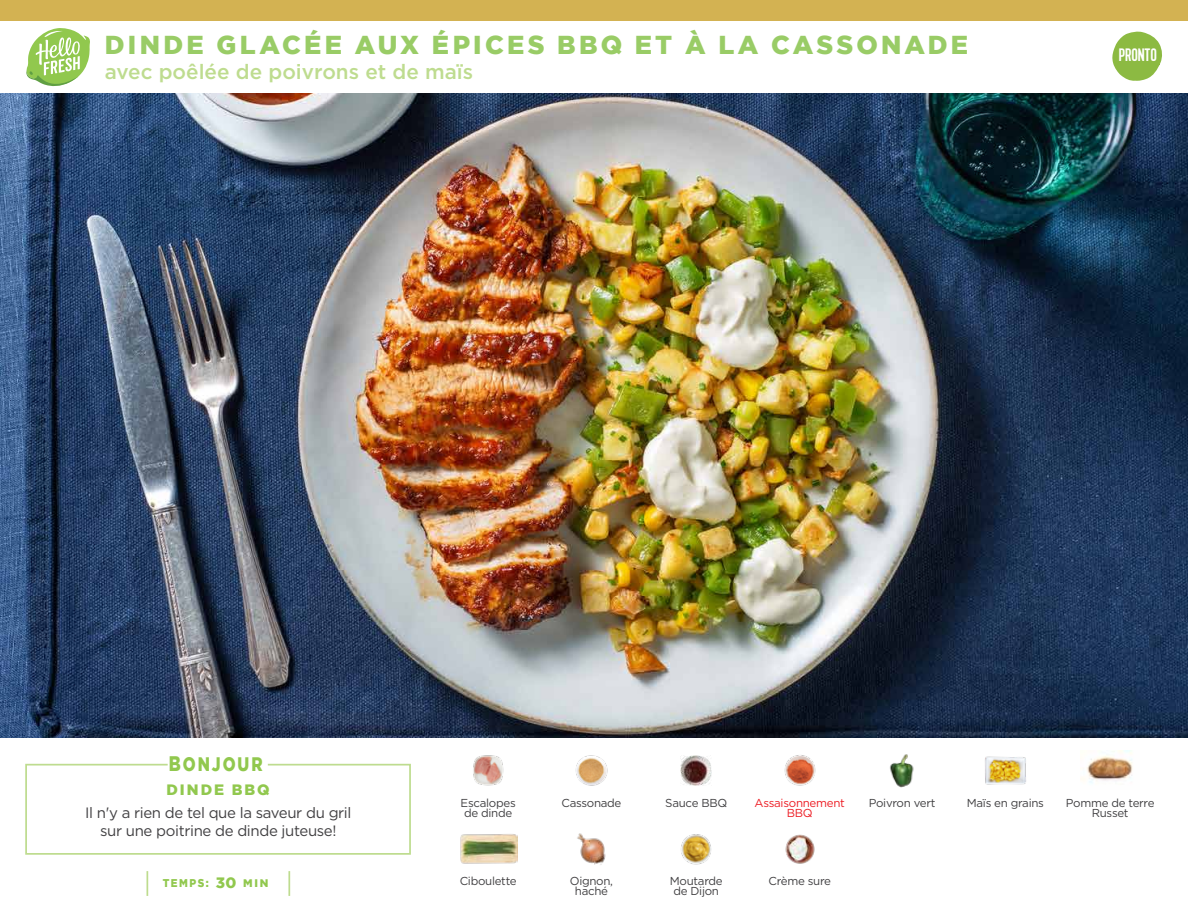
<style>
.page{position:relative;width:1188px;height:918px;background:#fff}
.page>*{position:absolute;margin:0;border:0;box-sizing:border-box;transform-origin:0 0}
.t1{font:900 25.8px "Gotham";letter-spacing:.125em;color:#9c6}
.t2{font:500 20.7px "Gotham";color:#bedc8f}
.t3{font:900 19.5px "Gotham";letter-spacing:.125em;color:#91c84e;scale:.8 1}
.t4{font:18px "Kapra";letter-spacing:-.01em;color:#fff}
.t5{font:15px/18px "Gotham";letter-spacing:-.025em;color:#414042;text-align:center}
.t6{font:900 15px "Gotham";letter-spacing:.135em;color:#91c84e}
.t7{font:11.55px/10.5px "Gotham";letter-spacing:-.025em;color:#414042;text-align:center}
.t8{font:11.55px/10.5px "Gotham";letter-spacing:-.025em;color:#ed1d24;text-align:center}
.t9{font:900 11.25px "Gotham";letter-spacing:.145em;color:#91c84e;scale:.9 1}
.s1{font-size:21px}
.s2{font-size:15px}
.s3{font-size:10.95px}
</style>
<div class="page">
<img style="left:0;top:93px;width:1188px;height:644px">
<svg style="left:25px;top:763px;width:386px;height:92px"></svg>
<svg style="left:1112px;top:31px;width:50px;height:50px"></svg>
<div style="left:1119px;top:48px;width:40px;height:17px;background:#8cba42"></div>
<div style="left:0;top:0;width:1188px;height:21px;background:#d3b252"></div>
<img style="left:473px;top:755px;width:31px;height:31px">
<img style="left:575px;top:755px;width:33px;height:31px">
<img style="left:460px;top:834px;width:57px;height:30px">
<img style="left:577px;top:833px;width:29px;height:32px">
<img style="left:681px;top:834px;width:31px;height:31px">
<img style="left:785px;top:834px;width:30px;height:30px">
<img style="left:681px;top:755px;width:31px;height:31px">
<img style="left:784px;top:755px;width:32px;height:31px">
<img style="left:890px;top:754px;width:24px;height:34px">
<img style="left:985px;top:756px;width:41px;height:29px">
<img style="left:1081px;top:751px;width:52px;height:33px">
<svg style="left:147px;top:871px;width:1px;height:25px"></svg>
<hr style="left:288px;top:871px;width:2px;height:25px;background:#bedc8f">
<svg style="left:26px;top:28px;width:64px;height:59px"></svg>
<h1 class="t1" style="left:105px;top:30px;width:865px">DINDE GLACÉE AUX ÉPICES BBQ ET À LA CASSONADE</h1>
<h2 class="t2" style="left:105px;top:58px;width:370px">avec poêlée de poivrons et de maïs</h2>
<h3 class="t4" style="left:1119px;top:45px;width:40px">PRONTO</h3>
<h3 class="t3" style="left:169px;top:752px;width:119px"><span class="s1">B</span>ONJOUR</h3>
<p class="t6" style="left:166px;top:781px;width:105px">DINDE BBQ</p>
<p class="t5" style="left:85px;top:803px;width:268px">Il n'y a rien de tel que la saveur du gril sur une poitrine de dinde juteuse!</p>
<p class="t9" style="left:163px;top:877px;width:119px">TEMPS: <span class="s2">30</span> <span class="s3">MIN</span></p>
<p class="t7" style="left:461px;top:797px;width:57px;text-align:left">Escalopes de dinde</p>
<p class="t7" style="left:460px;top:875px;width:59px">Ciboulette</p>
<p class="t7" style="left:561px;top:797px;width:61px">Cassonade</p>
<p class="t7" style="left:665px;top:797px;width:63px">Sauce BBQ</p>
<p class="t8" style="left:755px;top:797px;width:92px">Assaisonnement<br>BBQ</p>
<p class="t7" style="left:570px;top:875px;width:45px">Oignon, haché</p>
<p class="t7" style="left:768px;top:875px;width:64px">Crème sure</p>
<p class="t7" style="left:670px;top:875px;width:54px">Moutarde de Dijon</p>
<p class="t7" style="left:869px;top:797px;width:68px">Poivron vert</p>
<p class="t7" style="left:967px;top:797px;width:79px">Maïs en grains</p>
<p class="t7" style="left:1066px;top:797px;width:90px">Pomme de terre<br>Russet</p>
</div>
